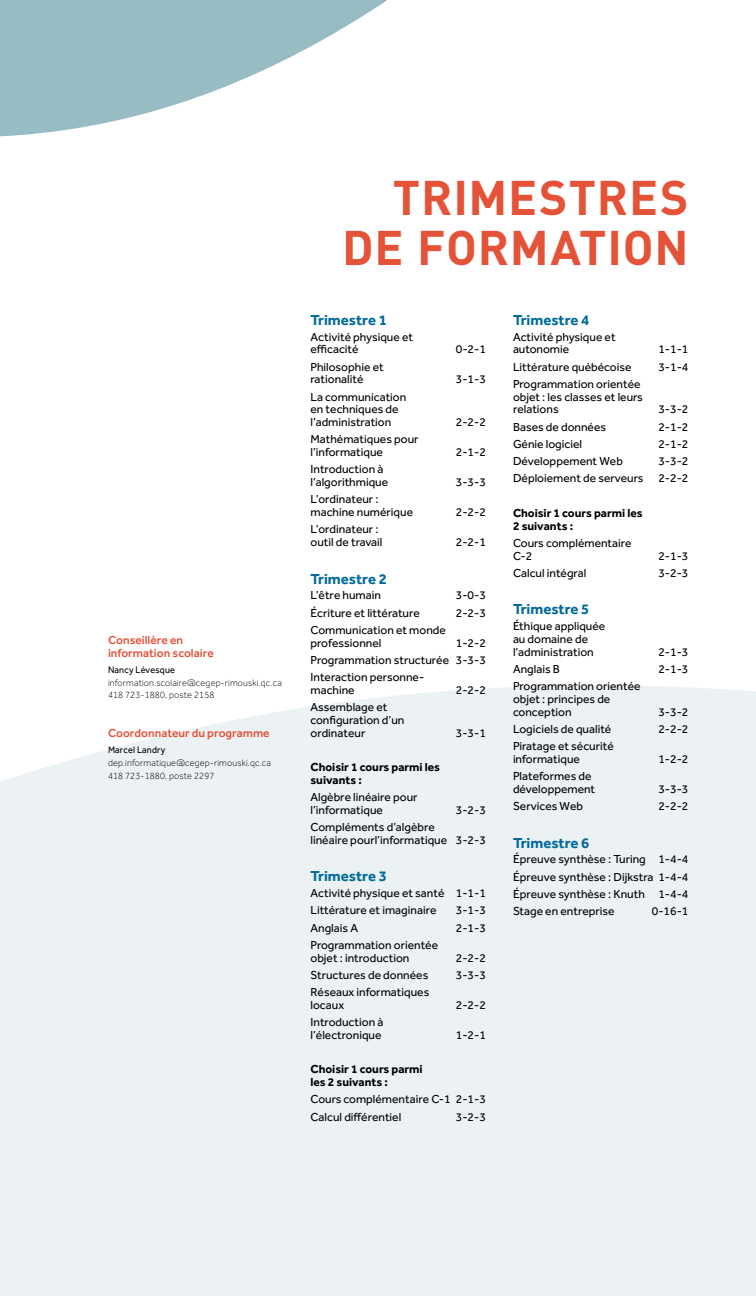
<style>
.page{position:relative;width:756px;height:1296px;background:#fff}
.page>*{position:absolute;margin:0;border:0;box-sizing:border-box;transform-origin:0 0}
.t1{font:700 48px/49.5px "DIN";letter-spacing:.02em;color:#e45338;text-align:right}
.t2{font:700 15px "Effra";color:#006b9b}
.t3{font:12px/12.8px "Effra";color:#000}
.t4{font:700 12px/12.8px "Effra";color:#000}
.t5{font:500 12px/13.5px "Effra";color:#e45338}
.t6{font:300 9.75px/12.8px "Effra";letter-spacing:.02em;color:#000;scale:.93 1}
.t7{font:9.75px "Effra";letter-spacing:.02em;color:#000;scale:.93 1}
</style>
<div class="page">
<svg style="left:0;top:0;width:387px;height:137px;fill:#97bcc3"></svg>
<div style="left:0;top:685px;width:756px;height:611px;background:#ecf2f4"></div>
<p class="t5" style="left:108px;top:633px;width:107px">Conseillère en information scolaire</p>
<p class="t7" style="left:108px;top:664px;width:74px">Nancy Lévesque</p>
<p class="t6" style="left:108px;top:676px;width:188px">information.scolaire@cegep-rimouski.qc.ca<br>418 723-1880, poste 2158</p>
<p class="t5" style="left:108px;top:727px;width:163px">Coordonnateur du programme</p>
<p class="t7" style="left:108px;top:744px;width:63px">Marcel Landry</p>
<p class="t6" style="left:108px;top:756px;width:177px">dep.informatique@cegep-rimouski.qc.ca<br>418 723-1880, poste 2297</p>
<h1 class="t1" style="left:342px;top:171px;width:348px">TRIMESTRES<br>DE FORMATION</h1>
<p class="t2" style="left:310px;top:311px;width:78px">Trimestre 1</p>
<p class="t3" style="left:310px;top:330px;width:104px">Activité physique et efficacité</p>
<p class="t3" style="left:310px;top:360px;width:75px">Philosophie et rationalité</p>
<p class="t3" style="left:310px;top:390px;width:97px">La communication en techniques de l’administration</p>
<p class="t3" style="left:310px;top:433px;width:110px">Mathématiques pour l’informatique</p>
<p class="t3" style="left:310px;top:463px;width:79px">Introduction à l’algorithmique</p>
<p class="t3" style="left:310px;top:493px;width:104px">L’ordinateur : machine numérique</p>
<p class="t3" style="left:310px;top:523px;width:74px">L’ordinateur : outil de travail</p>
<p class="t3" style="left:456px;top:343px;width:32px">0-2-1</p>
<p class="t3" style="left:456px;top:373px;width:32px">3-1-3</p>
<p class="t3" style="left:456px;top:416px;width:32px">2-2-2</p>
<p class="t3" style="left:456px;top:446px;width:32px">2-1-2</p>
<p class="t3" style="left:456px;top:476px;width:32px">3-3-3</p>
<p class="t3" style="left:456px;top:506px;width:32px">2-2-2</p>
<p class="t3" style="left:456px;top:536px;width:32px">2-2-1</p>
<p class="t2" style="left:310px;top:570px;width:78px">Trimestre 2</p>
<p class="t3" style="left:310px;top:589px;width:72px">L’être humain</p>
<p class="t3" style="left:456px;top:589px;width:32px">3-0-3</p>
<p class="t3" style="left:310px;top:606px;width:111px">Écriture et littérature</p>
<p class="t3" style="left:456px;top:606px;width:32px">2-2-3</p>
<p class="t3" style="left:310px;top:623px;width:137px">Communication et monde professionnel</p>
<p class="t3" style="left:310px;top:634px;width:177px;line-height:17.2px;text-align:justify;text-indent:145px">1-2-2<br>Programmation structurée 3-3-3<br>Interaction personne-</p>
<p class="t3" style="left:310px;top:683px;width:46px">machine</p>
<p class="t3" style="left:456px;top:683px;width:32px">2-2-2</p>
<p class="t3" style="left:310px;top:701px;width:95px">Assemblage et configuration d’un ordinateur</p>
<p class="t3" style="left:456px;top:726px;width:32px">3-3-1</p>
<p class="t4" style="left:310px;top:760px;width:131px">Choisir 1 cours parmi les suivants :</p>
<p class="t3" style="left:310px;top:791px;width:109px">Algèbre linéaire pour l’informatique</p>
<p class="t3" style="left:456px;top:803px;width:32px">3-2-3</p>
<p class="t3" style="left:310px;top:821px;width:177px">Compléments d’algèbre<br>linéaire pourl’informatique 3-2-3</p>
<p class="t2" style="left:310px;top:867px;width:78px">Trimestre 3</p>
<p class="t3" style="left:310px;top:884px;width:177px;line-height:17.2px">Activité physique et santé 1-1-1<br>Littérature et imaginaire</p>
<p class="t3" style="left:456px;top:904px;width:32px">3-1-3</p>
<p class="t3" style="left:310px;top:921px;width:49px">Anglais A</p>
<p class="t3" style="left:456px;top:921px;width:32px">2-1-3</p>
<p class="t3" style="left:310px;top:938px;width:129px">Programmation orientée objet : introduction</p>
<p class="t3" style="left:456px;top:951px;width:32px">2-2-2</p>
<p class="t3" style="left:310px;top:968px;width:119px">Structures de données</p>
<p class="t3" style="left:456px;top:968px;width:32px">3-3-3</p>
<p class="t3" style="left:310px;top:986px;width:120px">Réseaux informatiques locaux</p>
<p class="t3" style="left:456px;top:998px;width:32px">2-2-2</p>
<p class="t3" style="left:310px;top:1016px;width:74px">Introduction à l’électronique</p>
<p class="t3" style="left:456px;top:1028px;width:32px">1-2-1</p>
<p class="t4" style="left:310px;top:1063px;width:114px">Choisir 1 cours parmi les 2 suivants :</p>
<p class="t3" style="left:310px;top:1091px;width:177px;line-height:17.2px">Cours complémentaire C-1 2-1-3<br>Calcul différentiel</p>
<p class="t3" style="left:456px;top:1110px;width:32px">3-2-3</p>
<p class="t2" style="left:513px;top:311px;width:78px">Trimestre 4</p>
<p class="t3" style="left:513px;top:330px;width:104px">Activité physique et autonomie</p>
<p class="t3" style="left:658px;top:343px;width:32px">1-1-1</p>
<p class="t3" style="left:513px;top:360px;width:120px">Littérature québécoise</p>
<p class="t3" style="left:658px;top:360px;width:32px">3-1-4</p>
<p class="t3" style="left:513px;top:377px;width:131px">Programmation orientée objet : les classes et leurs relations</p>
<p class="t3" style="left:658px;top:403px;width:32px">3-3-2</p>
<p class="t3" style="left:513px;top:420px;width:95px">Bases de données</p>
<p class="t3" style="left:658px;top:420px;width:32px">2-1-2</p>
<p class="t3" style="left:513px;top:437px;width:71px">Génie logiciel</p>
<p class="t3" style="left:658px;top:437px;width:32px">2-1-2</p>
<p class="t3" style="left:513px;top:455px;width:111px">Développement Web</p>
<p class="t3" style="left:513px;top:452px;width:177px;line-height:17.2px;text-align:right">3-3-2<br>Déploiement de serveurs 2-2-2</p>
<p class="t4" style="left:513px;top:506px;width:131px">Choisir 1 cours parmi les<br>2 suivants :</p>
<p class="t3" style="left:513px;top:536px;width:120px">Cours complémentaire<br>C-2</p>
<p class="t3" style="left:658px;top:549px;width:32px">2-1-3</p>
<p class="t3" style="left:513px;top:566px;width:75px">Calcul intégral</p>
<p class="t3" style="left:658px;top:566px;width:32px">3-2-3</p>
<p class="t2" style="left:513px;top:600px;width:78px">Trimestre 5</p>
<p class="t3" style="left:513px;top:620px;width:94px">Éthique appliquée au domaine de l’administration</p>
<p class="t3" style="left:658px;top:645px;width:32px">2-1-3</p>
<p class="t3" style="left:513px;top:662px;width:48px">Anglais B</p>
<p class="t3" style="left:658px;top:662px;width:32px">2-1-3</p>
<p class="t3" style="left:513px;top:680px;width:129px">Programmation orientée objet : principes de conception</p>
<p class="t3" style="left:658px;top:705px;width:32px">3-3-2</p>
<p class="t3" style="left:513px;top:722px;width:100px">Logiciels de qualité</p>
<p class="t3" style="left:658px;top:722px;width:32px">2-2-2</p>
<p class="t3" style="left:513px;top:740px;width:102px">Piratage et sécurité informatique</p>
<p class="t3" style="left:658px;top:752px;width:32px">1-2-2</p>
<p class="t3" style="left:513px;top:770px;width:84px">Plateformes de développement</p>
<p class="t3" style="left:658px;top:782px;width:32px">3-3-3</p>
<p class="t3" style="left:513px;top:800px;width:72px">Services Web</p>
<p class="t3" style="left:658px;top:800px;width:32px">2-2-2</p>
<p class="t2" style="left:513px;top:834px;width:78px">Trimestre 6</p>
<p class="t3" style="left:513px;top:851px;width:177px;line-height:17.2px;text-align:justify">Épreuve synthèse : Turing 1-4-4<br>Épreuve synthèse : Dijkstra 1-4-4<br>Épreuve synthèse : Knuth 1-4-4<br>Stage en entreprise</p>
<p class="t3" style="left:652px;top:905px;width:38px">0-16-1</p>
</div>
